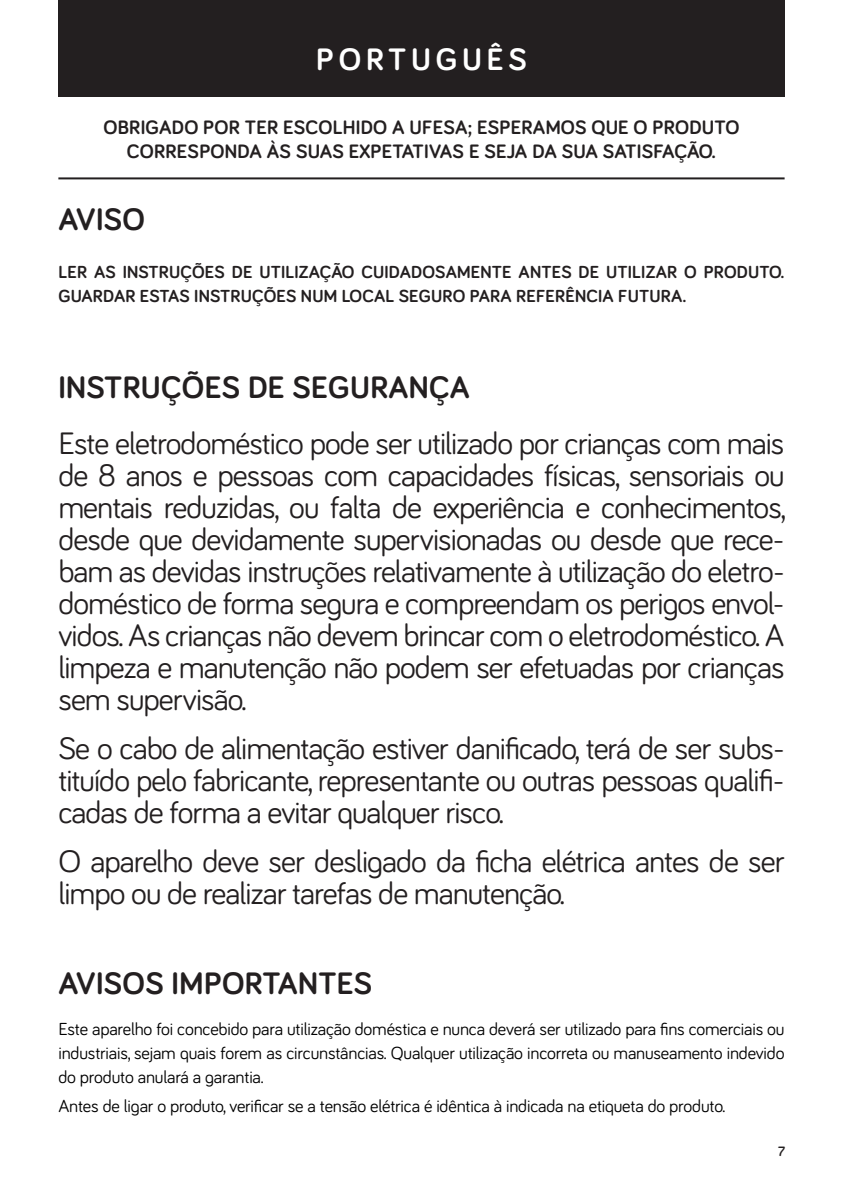
<style>
.page{position:relative;width:843px;height:1194px;background:#fff}
.page>*{position:absolute;margin:0;border:0;box-sizing:border-box;transform-origin:0 0}
.t1{font:32px/32px "Bariol";letter-spacing:-.03em;color:#231f20;text-align:justify}
.t2{font:700 32px "Bariol";letter-spacing:.01em;color:#231f20}
.t3{font:700 32px "Bariol";letter-spacing:.15em;color:#fff}
.t4{font:700 20px/24px "Bariol";letter-spacing:.01em;color:#231f20;text-align:center}
.t5{font:18px/24px "Bariol";letter-spacing:-.01em;color:#000001;text-align:justify}
.t6{font:700 18px/24px "Bariol";letter-spacing:.01em;color:#231f20}
.t7{font:700 14px "Bariol";color:#231f20}
</style>
<div class="page">
<div style="left:58px;top:0;width:726px;height:97px;background:#231f20"></div>
<hr style="left:58px;top:177px;width:726px;height:2px;background:#231f20">
<p class="t3" style="left:316px;top:38px;width:212px">PORTUGUÊS</p>
<p class="t4" style="left:103px;top:114px;width:637px">OBRIGADO POR TER ESCOLHIDO A UFESA; ESPERAMOS QUE O PRODUTO<br>CORRESPONDA ÀS SUAS EXPETATIVAS E SEJA DA SUA SATISFAÇÃO.</p>
<p class="t2" style="left:58px;top:197px;width:88px">AVISO</p>
<p class="t6" style="left:58px;top:259px;width:727px">LER AS INSTRUÇÕES DE UTILIZAÇÃO CUIDADOSAMENTE ANTES DE UTILIZAR O PRODUTO.<br>GUARDAR ESTAS INSTRUÇÕES NUM LOCAL SEGURO PARA REFERÊNCIA FUTURA.</p>
<p class="t2" style="left:58px;top:365px;width:413px">INSTRUÇÕES DE SEGURANÇA</p>
<p class="t1" style="left:58px;top:425px;width:728px">Este eletrodoméstico pode ser utilizado por crianças com mais de 8 anos e pessoas com capacidades físicas, sensoriais ou mentais reduzidas, ou falta de experiência e conhecimentos, desde que devidamente supervisionadas ou desde que rece&shy;bam as devidas instruções relativamente à utilização do eletro&shy;doméstico de forma segura e compreendam os perigos envol&shy;vidos. As crianças não devem brincar com o eletrodoméstico. A limpeza e manutenção não podem ser efetuadas por crianças sem supervisão.</p>
<p class="t1" style="left:58px;top:730px;width:727px">Se o cabo de alimentação estiver danificado, terá de ser subs&shy;tituído pelo fabricante, representante ou outras pessoas qualifi&shy;cadas de forma a evitar qualquer risco.</p>
<p class="t1" style="left:58px;top:843px;width:727px">O aparelho deve ser desligado da ficha elétrica antes de ser limpo ou de realizar tarefas de manutenção.</p>
<p class="t2" style="left:58px;top:961px;width:315px">AVISOS IMPORTANTES</p>
<p class="t5" style="left:58px;top:1016px;width:727px">Este aparelho foi concebido para utilização doméstica e nunca deverá ser utilizado para fins comerciais ou industriais, sejam quais forem as circunstâncias. Qualquer utilização incorreta ou manuseamento indevido do produto anulará a garantia.</p>
<p class="t5" style="left:58px;top:1093px;width:668px">Antes de ligar o produto, verificar se a tensão elétrica é idêntica à indicada na etiqueta do produto.</p>
<p class="t7" style="left:777px;top:1142px;width:9px">7</p>
</div>
